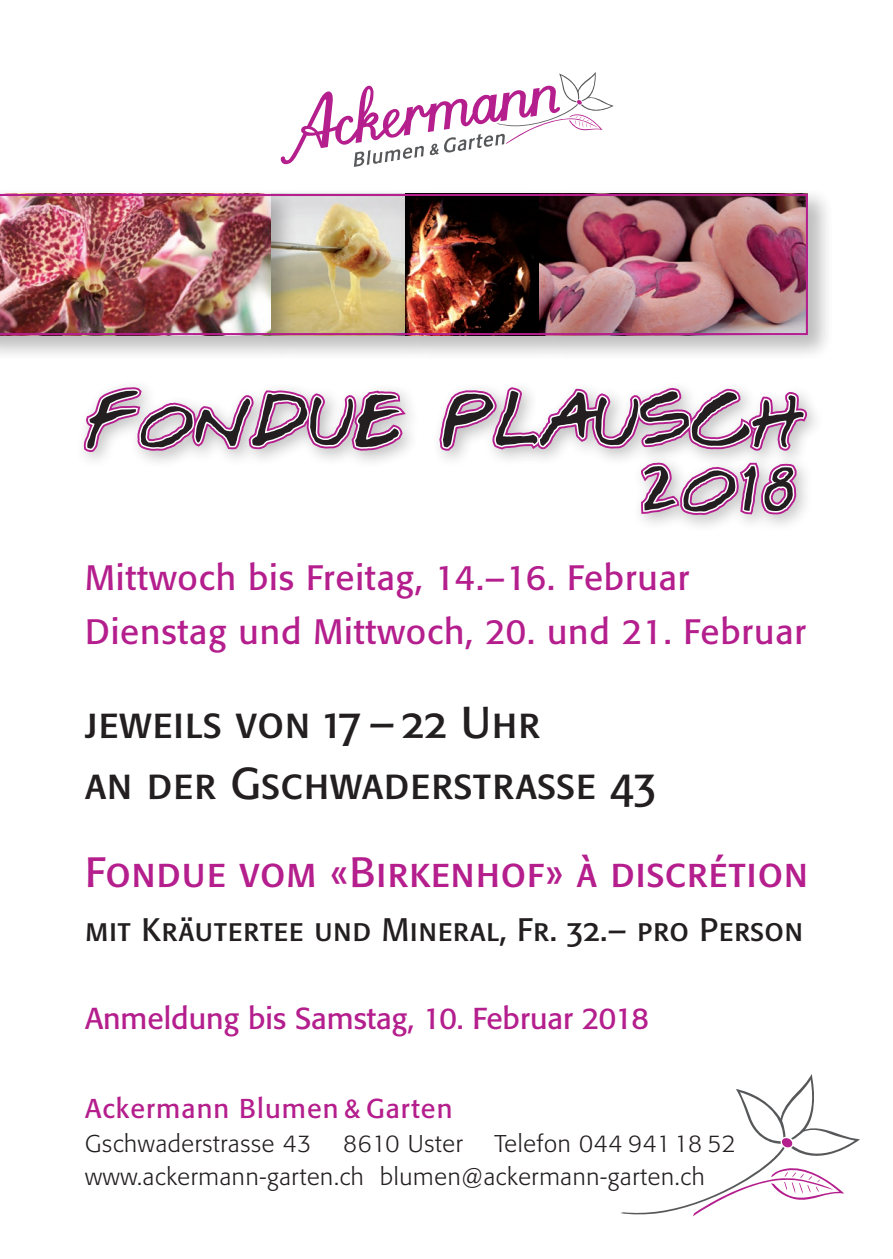
<style>
.page{position:relative;width:893px;height:1259px;background:#fff}
.page>*{position:absolute;margin:0;border:0;box-sizing:border-box;transform-origin:0 0}
.t1{font:700 94.2px "Josef Xuerebs Friends";color:#231f20}
.t2{font:44.1px/60px "Formata Regular SC";letter-spacing:.015em;color:#231f20}
.t3{font:42px "Formata Regular SC";letter-spacing:.015em;color:#b41e8d}
.t4{font:34.8px/54px "Formata";letter-spacing:.025em;color:#b41e8d}
.t5{font:32.4px "Formata Regular SC";letter-spacing:.015em;color:#231f20}
.t6{font:30px "Formata";color:#b41e8d}
.t7{font:27px "Formata";letter-spacing:.04em;color:#b41e8d}
.t8{font:300 24px/33px "Formata";letter-spacing:.03em;color:#231f20}
</style>
<div class="page">
<div style="left:0;top:187px;width:834px;height:174px;background:#231f20;opacity:.3"></div>
<img style="left:0;top:194px;width:808px;height:141px">
<svg style="left:83px;top:386px;width:328px;height:69px"></svg>
<div style="left:631px;top:454px;width:183px;height:80px;background:#231f20;opacity:.3"></div>
<svg style="left:439px;top:387px;width:377px;height:131px"></svg>
<svg style="left:621px;top:1074px;width:239px;height:142px"></svg>
<svg style="left:280px;top:72px;width:334px;height:95px"></svg>
<h1 class="t1" style="left:85px;top:370px;width:721px">Fondue Plausch</h1>
<h1 class="t1" style="left:642px;top:434px;width:155px">2O18</h1>
<h3 class="t4" style="left:85px;top:551px;width:722px">Mittwoch bis Freitag, 14.–16. Februar<br>Dienstag und Mittwoch, 20. und 21. Februar</h3>
<h2 class="t2" style="left:85px;top:693px;width:572px">jeweils von 17 – 22 Uhr<br>an der Gschwaderstrasse 43</h2>
<h3 class="t3" style="left:85px;top:846px;width:725px">Fondue vom «Birkenhof» à discrétion</h3>
<h3 class="t5" style="left:85px;top:909px;width:720px">mit Kräutertee und Mineral, Fr. 32.– pro Person</h3>
<p class="t6" style="left:85px;top:999px;width:565px">Anmeldung bis Samstag, 10. Februar 2018</p>
<p class="t7" style="left:85px;top:1092px;width:369px">Ackermann Blumen &amp; Garten</p>
<p class="t8" style="left:85px;top:1126px;width:228px">Gschwaderstrasse 43</p>
<p class="t8" style="left:343px;top:1126px;width:121px">8610 Uster</p>
<p class="t8" style="left:85px;top:1126px;width:652px;text-indent:409px">Telefon 044 941 18 52 www.ackermann-garten.ch blumen@ackermann-garten.ch</p>
</div>
